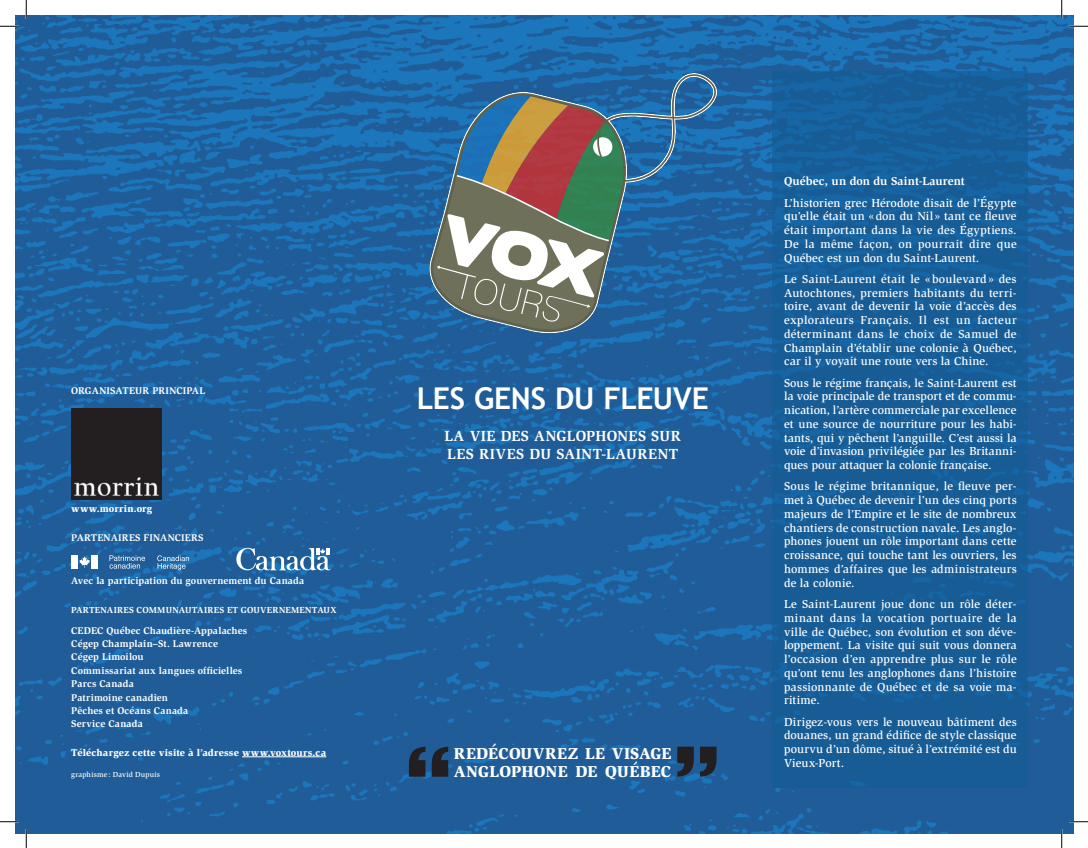
<style>
.page{position:relative;width:1088px;height:848px;background:#fff}
.page>*{position:absolute;margin:0;border:0;box-sizing:border-box;transform-origin:0 0}
.t1{font:700 30px "Trebuchet MS";letter-spacing:-.01em;color:#fff}
.intro{font:900 16.25px/17.5px "Slimbach";letter-spacing:.01em;color:#fff}
.t2{font:700 15px/17.5px "Slimbach";letter-spacing:.035em;color:#fff}
.intro-2{font:500 11.88px/13.8px "Slimbach";letter-spacing:.015em;color:#fff;text-align:justify}
.intro-3{font:700 11.88px "Slimbach";letter-spacing:.005em;color:#fff}
.t3{font:700 10px "Slimbach";letter-spacing:.015em;color:#fff}
.t4{font:900 10px "Slimbach";letter-spacing:.015em;color:#fff}
.t5{font:700 9px "Slimbach";letter-spacing:.03em;color:#fff}
.t6{font:500 7.5px "Slimbach";letter-spacing:.02em;color:#fff}
</style>
<div class="page">
<img style="left:15px;top:15px;width:1058px;height:818px">
<svg style="left:426px;top:91px;width:207px;height:246px;background:#2064a2"></svg>
<svg style="left:431px;top:73px;width:285px;height:260px;background:#56778e"></svg>
<svg style="left:409px;top:746px;width:39px;height:30px"></svg>
<svg style="left:677px;top:746px;width:39px;height:30px"></svg>
<div style="left:772px;top:71px;width:256px;height:717px;background:linear-gradient(to right,#185e99,#185e99)"></div>
<hr style="left:242px;top:756px;width:84px;height:1px;background:#fff">
<svg style="left:236px;top:548px;width:95px;height:22px"></svg>
<img style="left:71px;top:409px;width:91px;height:90px">
<svg style="left:157px;top:555px;width:32px;height:15px"></svg>
<svg style="left:109px;top:555px;width:36px;height:13px"></svg>
<div style="left:71px;top:555px;width:7px;height:13px;background:#fff"></div>
<div style="left:91px;top:555px;width:7px;height:13px;background:#fff"></div>
<svg style="left:79px;top:556px;width:11px;height:11px"></svg>
<svg style="left:0;top:25px;width:19px;height:2px"></svg>
<svg style="left:1069px;top:25px;width:19px;height:2px"></svg>
<svg style="left:0;top:820px;width:19px;height:2px"></svg>
<svg style="left:1069px;top:820px;width:19px;height:2px"></svg>
<svg style="left:25px;top:0;width:2px;height:19px"></svg>
<svg style="left:25px;top:829px;width:2px;height:19px"></svg>
<svg style="left:1060px;top:0;width:2px;height:19px"></svg>
<svg style="left:1060px;top:829px;width:2px;height:19px"></svg>
<p class="t3" style="left:71px;top:384px;width:52px">ORGANISATEU</p>
<p class="t3" style="left:143px;top:384px;width:64px">R PRINCIPAL</p>
<p class="t4" style="left:71px;top:503px;width:82px">www.morrin.org</p>
<p class="t3" style="left:71px;top:531px;width:134px">PARTENAIRES FINANCIERS</p>
<p class="t3" style="left:71px;top:575px;width:234px">Avec la participation du gouvernement du Canada</p>
<p class="t5" style="left:71px;top:604px;width:115px">PARTENAIRES COMMUNAUTAI</p>
<p class="t5" style="left:207px;top:604px;width:41px">RES ET GOU</p>
<p class="t5" style="left:260px;top:604px;width:59px">VERNEMENTAU</p>
<p class="t5" style="left:330px;top:604px;width:8px">X</p>
<p class="t3" style="left:71px;top:624px;width:14px">CEDE</p>
<p class="t3" style="left:97px;top:624px;width:152px">C Québec Chaudière-Appalaches</p>
<p class="t3" style="left:71px;top:637px;width:148px">Cégep Champlain–St. Lawrence</p>
<p class="t3" style="left:71px;top:651px;width:74px">Cégep Limoilou</p>
<p class="t3" style="left:71px;top:664px;width:173px">Commissariat aux langues officielles</p>
<p class="t3" style="left:71px;top:677px;width:64px">Parcs Canada</p>
<p class="t3" style="left:71px;top:691px;width:98px">Patrimoine canadien</p>
<p class="t3" style="left:71px;top:704px;width:119px">Pêches et Océans Canada</p>
<p class="t3" style="left:71px;top:718px;width:73px">Service Canada</p>
<p class="t4" style="left:71px;top:746px;width:256px">Téléchargez cette visite à l’adresse www.voxtours.ca</p>
<p class="t6" style="left:71px;top:769px;width:90px">graphisme: David Dupuis</p>
<p class="t1" style="left:417px;top:379px;width:293px">LES GENS DU FLEUVE</p>
<p class="t2" style="left:444px;top:427px;width:235px">La vie des anglophones sur les rives du Saint-Laurent</p>
<p class="intro" style="left:454px;top:744px;width:219px">Redécouvrez le visage anglophone de Québec</p>
<p class="intro-3" style="left:784px;top:174px;width:182px">Québec, un don du Saint-Laurent</p>
<p class="intro-2" style="left:784px;top:195px;width:234px">L’historien grec Hérodote disait de l’Égypte qu’elle était un «don du Nil » tant ce fleuve était important dans la vie des Égyptiens.<br>De la même façon, on pourrait dire que Québec est un don du Saint-Laurent.</p>
<p class="intro-2" style="left:784px;top:272px;width:234px">Le Saint-Laurent était le «boulevard » des Autochtones, premiers habitants du terri&shy;toire, avant de devenir la voie d’accès des explorateurs Français. Il est un facteur déterminant dans le choix de Samuel de Champlain d’établir une colonie à Québec, car il y voyait une route vers la Chine.</p>
<p class="intro-2" style="left:784px;top:375px;width:234px">Sous le régime français, le Saint-Laurent est la voie principale de transport et de commu&shy;nication, l’artère commerciale par excellence et une source de nourriture pour les habi&shy;tants, qui y pêchent l’anguille. C’est aussi la voie d’invasion privilégiée par les Britanni&shy;ques pour attaquer la colonie française.</p>
<p class="intro-2" style="left:784px;top:479px;width:234px">Sous le régime britannique, le fleuve per&shy;met à Québec de devenir l’un des cinq ports majeurs de l’Empire et le site de nombreux chantiers de construction navale. Les anglo&shy;phones jouent un rôle important dans cette croissance, qui touche tant les ouvriers, les hommes d’affaires que les administrateurs de la colonie.</p>
<p class="intro-2" style="left:784px;top:597px;width:234px">Le Saint-Laurent joue donc un rôle déter&shy;minant dans la vocation portuaire de la ville de Québec, son évolution et son déve&shy;loppement. La visite qui suit vous donnera l’occasion d’en apprendre plus sur le rôle qu’ont tenu les anglophones dans l’histoire passionnante de Québec et de sa voie ma&shy;ritime.</p>
<p class="intro-2" style="left:784px;top:714px;width:234px">Dirigez-vous vers le nouveau bâtiment des douanes, un grand édifice de style classique pourvu d’un dôme, situé à l’extrémité est du Vieux-Port.</p>
</div>
